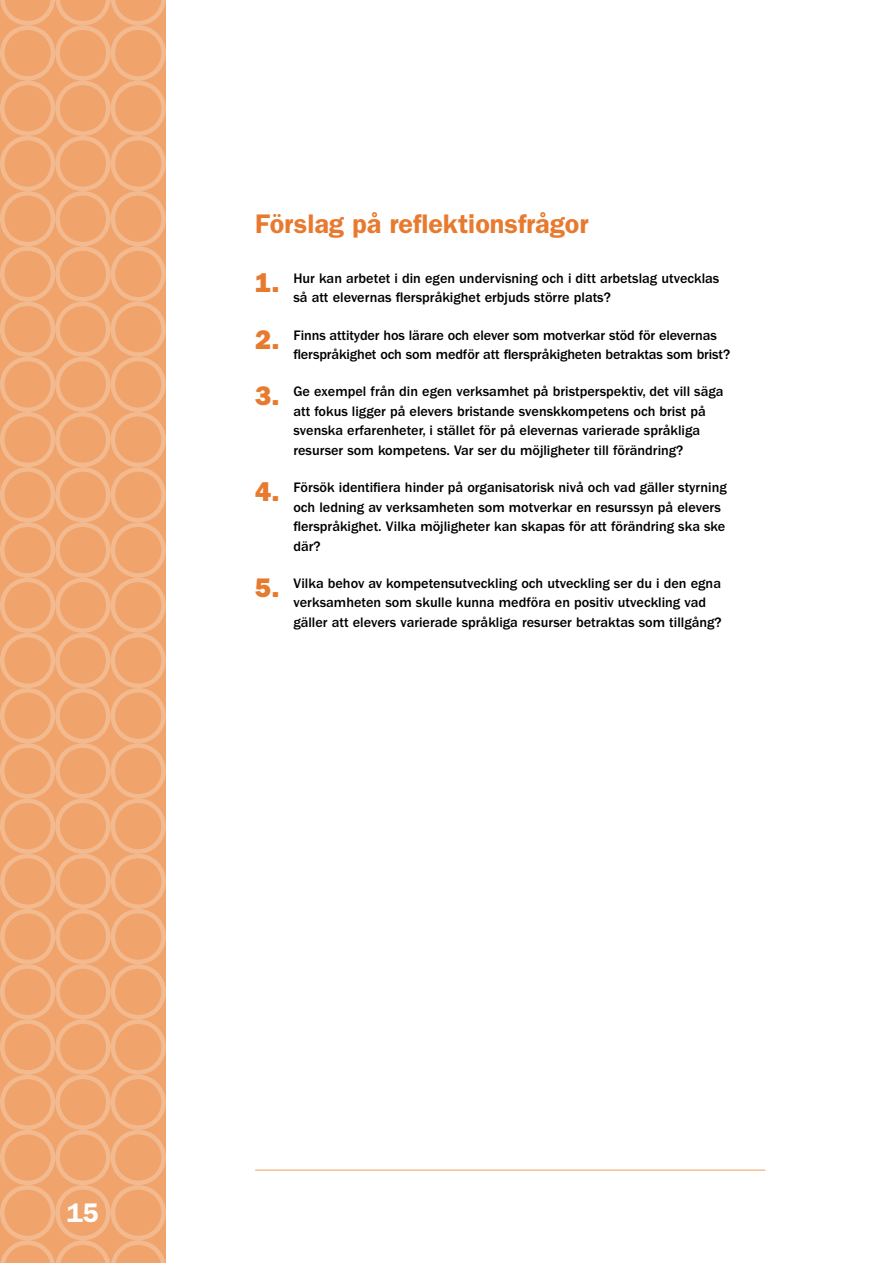
<style>
.page{position:relative;width:893px;height:1263px;background:#fff}
.page>*{position:absolute;margin:0;border:0;box-sizing:border-box;transform-origin:0 0}
.t1{font:600 27px "Franklin Gothic LT";color:#e77a2f}
.t2{font:600 27px "Franklin Gothic LT";color:#fff}
.Reflektionsfråga_rad{font:500 14.25px/19.5px "Franklin Gothic LT";color:#000}
.s1{font-weight:800;font-size:27px;color:#e77a2f}
</style>
<div class="page">
<hr style="left:255px;top:1169px;width:510px;height:2px;background:#f5bf96">
<div style="left:0;top:0;width:166px;height:1263px;background:#f0a46c"></div>
<div style="left:0;top:412px;width:55px;height:55px;border:4px solid #fff;border-radius:50%"></div>
<div style="left:0;top:854px;width:55px;height:55px;border:4px solid #fff;border-radius:50%"></div>
<div style="left:0;top:633px;width:55px;height:55px;border:4px solid #fff;border-radius:50%"></div>
<div style="left:0;top:1075px;width:55px;height:55px;border:4px solid #fff;border-radius:50%"></div>
<div style="left:0;top:191px;width:55px;height:55px;border:4px solid #fff;border-radius:50%"></div>
<div style="left:0;top:522px;width:55px;height:56px;border:4px solid #fff;border-radius:50%"></div>
<div style="left:0;top:964px;width:55px;height:55px;border:4px solid #fff;border-radius:50%"></div>
<div style="left:0;top:81px;width:55px;height:55px;border:4px solid #fff;border-radius:50%"></div>
<div style="left:0;top:743px;width:55px;height:55px;border:4px solid #fff;border-radius:50%"></div>
<div style="left:0;top:1185px;width:55px;height:55px;border:4px solid #fff;border-radius:50%"></div>
<div style="left:0;top:302px;width:55px;height:55px;border:4px solid #fff;border-radius:50%"></div>
<div style="left:0;top:467px;width:55px;height:55px;border:4px solid #fff;border-radius:50%"></div>
<div style="left:0;top:909px;width:55px;height:55px;border:4px solid #fff;border-radius:50%"></div>
<div style="left:0;top:25px;width:55px;height:56px;border:4px solid #fff;border-radius:50%"></div>
<div style="left:0;top:688px;width:55px;height:55px;border:4px solid #fff;border-radius:50%"></div>
<div style="left:0;top:1130px;width:55px;height:55px;border:4px solid #fff;border-radius:50%"></div>
<div style="left:0;top:246px;width:55px;height:56px;border:4px solid #fff;border-radius:50%"></div>
<div style="left:0;top:578px;width:55px;height:55px;border:4px solid #fff;border-radius:50%"></div>
<div style="left:0;top:1019px;width:55px;height:56px;border:4px solid #fff;border-radius:50%"></div>
<div style="left:0;top:136px;width:55px;height:55px;border:4px solid #fff;border-radius:50%"></div>
<div style="left:0;top:798px;width:55px;height:56px;border:4px solid #fff;border-radius:50%"></div>
<div style="left:0;top:357px;width:55px;height:55px;border:4px solid #fff;border-radius:50%"></div>
<div style="left:55px;top:412px;width:56px;height:55px;border:4px solid #fff;border-radius:50%"></div>
<div style="left:55px;top:854px;width:56px;height:55px;border:4px solid #fff;border-radius:50%"></div>
<div style="left:55px;top:633px;width:55px;height:55px;border:4px solid #fff;border-radius:50%"></div>
<div style="left:55px;top:1075px;width:56px;height:55px;border:4px solid #fff;border-radius:50%"></div>
<div style="left:55px;top:191px;width:56px;height:55px;border:4px solid #fff;border-radius:50%"></div>
<div style="left:55px;top:522px;width:55px;height:56px;border:4px solid #fff;border-radius:50%"></div>
<div style="left:55px;top:964px;width:56px;height:55px;border:4px solid #fff;border-radius:50%"></div>
<div style="left:55px;top:81px;width:56px;height:55px;border:4px solid #fff;border-radius:50%"></div>
<div style="left:55px;top:743px;width:55px;height:55px;border:4px solid #fff;border-radius:50%"></div>
<div style="left:55px;top:1185px;width:56px;height:55px;border:4px solid #fff;border-radius:50%"></div>
<div style="left:55px;top:302px;width:55px;height:55px;border:4px solid #fff;border-radius:50%"></div>
<div style="left:55px;top:467px;width:56px;height:55px;border:4px solid #fff;border-radius:50%"></div>
<div style="left:55px;top:909px;width:56px;height:55px;border:4px solid #fff;border-radius:50%"></div>
<div style="left:55px;top:25px;width:56px;height:56px;border:4px solid #fff;border-radius:50%"></div>
<div style="left:55px;top:688px;width:55px;height:55px;border:4px solid #fff;border-radius:50%"></div>
<div style="left:55px;top:1130px;width:56px;height:55px;border:4px solid #fff;border-radius:50%"></div>
<div style="left:55px;top:246px;width:56px;height:56px;border:4px solid #fff;border-radius:50%"></div>
<div style="left:55px;top:578px;width:55px;height:55px;border:4px solid #fff;border-radius:50%"></div>
<div style="left:55px;top:1019px;width:56px;height:56px;border:4px solid #fff;border-radius:50%"></div>
<div style="left:55px;top:136px;width:56px;height:55px;border:4px solid #fff;border-radius:50%"></div>
<div style="left:55px;top:798px;width:55px;height:56px;border:4px solid #fff;border-radius:50%"></div>
<div style="left:55px;top:357px;width:55px;height:55px;border:4px solid #fff;border-radius:50%"></div>
<div style="left:111px;top:412px;width:55px;height:55px;border:4px solid #fff;border-radius:50%"></div>
<div style="left:111px;top:854px;width:55px;height:55px;border:4px solid #fff;border-radius:50%"></div>
<svg style="left:0;top:0;width:166px;height:25px"></svg>
<div style="left:111px;top:633px;width:55px;height:55px;border:4px solid #fff;border-radius:50%"></div>
<div style="left:111px;top:1075px;width:55px;height:55px;border:4px solid #fff;border-radius:50%"></div>
<div style="left:111px;top:191px;width:55px;height:55px;border:4px solid #fff;border-radius:50%"></div>
<div style="left:111px;top:522px;width:55px;height:56px;border:4px solid #fff;border-radius:50%"></div>
<div style="left:111px;top:964px;width:55px;height:55px;border:4px solid #fff;border-radius:50%"></div>
<div style="left:111px;top:81px;width:55px;height:55px;border:4px solid #fff;border-radius:50%"></div>
<div style="left:111px;top:743px;width:55px;height:55px;border:4px solid #fff;border-radius:50%"></div>
<div style="left:111px;top:1185px;width:55px;height:55px;border:4px solid #fff;border-radius:50%"></div>
<div style="left:111px;top:302px;width:55px;height:55px;border:4px solid #fff;border-radius:50%"></div>
<div style="left:111px;top:467px;width:55px;height:55px;border:4px solid #fff;border-radius:50%"></div>
<div style="left:111px;top:909px;width:55px;height:55px;border:4px solid #fff;border-radius:50%"></div>
<div style="left:111px;top:25px;width:55px;height:56px;border:4px solid #fff;border-radius:50%"></div>
<div style="left:111px;top:688px;width:55px;height:55px;border:4px solid #fff;border-radius:50%"></div>
<div style="left:111px;top:1130px;width:55px;height:55px;border:4px solid #fff;border-radius:50%"></div>
<div style="left:111px;top:246px;width:55px;height:56px;border:4px solid #fff;border-radius:50%"></div>
<div style="left:111px;top:578px;width:55px;height:55px;border:4px solid #fff;border-radius:50%"></div>
<div style="left:111px;top:1019px;width:55px;height:56px;border:4px solid #fff;border-radius:50%"></div>
<div style="left:111px;top:136px;width:55px;height:55px;border:4px solid #fff;border-radius:50%"></div>
<div style="left:111px;top:798px;width:55px;height:56px;border:4px solid #fff;border-radius:50%"></div>
<svg style="left:0;top:1240px;width:165px;height:23px"></svg>
<div style="left:111px;top:357px;width:55px;height:55px;border:4px solid #fff;border-radius:50%"></div>
<h1 class="t1" style="left:255px;top:208px;width:335px">Förslag på reflektionsfrågor</h1>
<p class="Reflektionsfråga_rad" style="left:293px;top:269px;width:427px;text-indent:-38px"><span class="s1">1.</span> Hur kan arbetet i din egen undervisning och i ditt arbetslag utvecklas så att elevernas flerspråkighet erbjuds större plats?</p>
<p class="Reflektionsfråga_rad" style="left:293px;top:325px;width:438px;text-indent:-38px"><span class="s1">2.</span> Finns attityder hos lärare och elever som motverkar stöd för elevernas flerspråkighet och som medför att flerspråkigheten betraktas som brist?</p>
<p class="Reflektionsfråga_rad" style="left:293px;top:382px;width:432px;text-indent:-38px"><span class="s1">3.</span> Ge exempel från din egen verksamhet på bristperspektiv, det vill säga att fokus ligger på elevers bristande svenskkompetens och brist på svenska erfarenheter, i stället för på elevernas varierade språkliga resurser som kompetens. Var ser du möjligheter till förändring?</p>
<p class="Reflektionsfråga_rad" style="left:293px;top:478px;width:435px;text-indent:-38px"><span class="s1">4.</span> Försök identifiera hinder på organisatorisk nivå och vad gäller styrning och ledning av verksamheten som motverkar en resurssyn på elevers flerspråkighet. Vilka möjligheter kan skapas för att förändring ska ske där?</p>
<p class="Reflektionsfråga_rad" style="left:293px;top:574px;width:430px;text-indent:-38px"><span class="s1">5.</span> Vilka behov av kompetensutveckling och utveckling ser du i den egna verksamheten som skulle kunna medföra en positiv utveckling vad gäller att elevers varierade språkliga resurser betraktas som tillgång?</p>
<h1 class="t2" style="left:67px;top:1196px;width:34px">15</h1>
</div>
